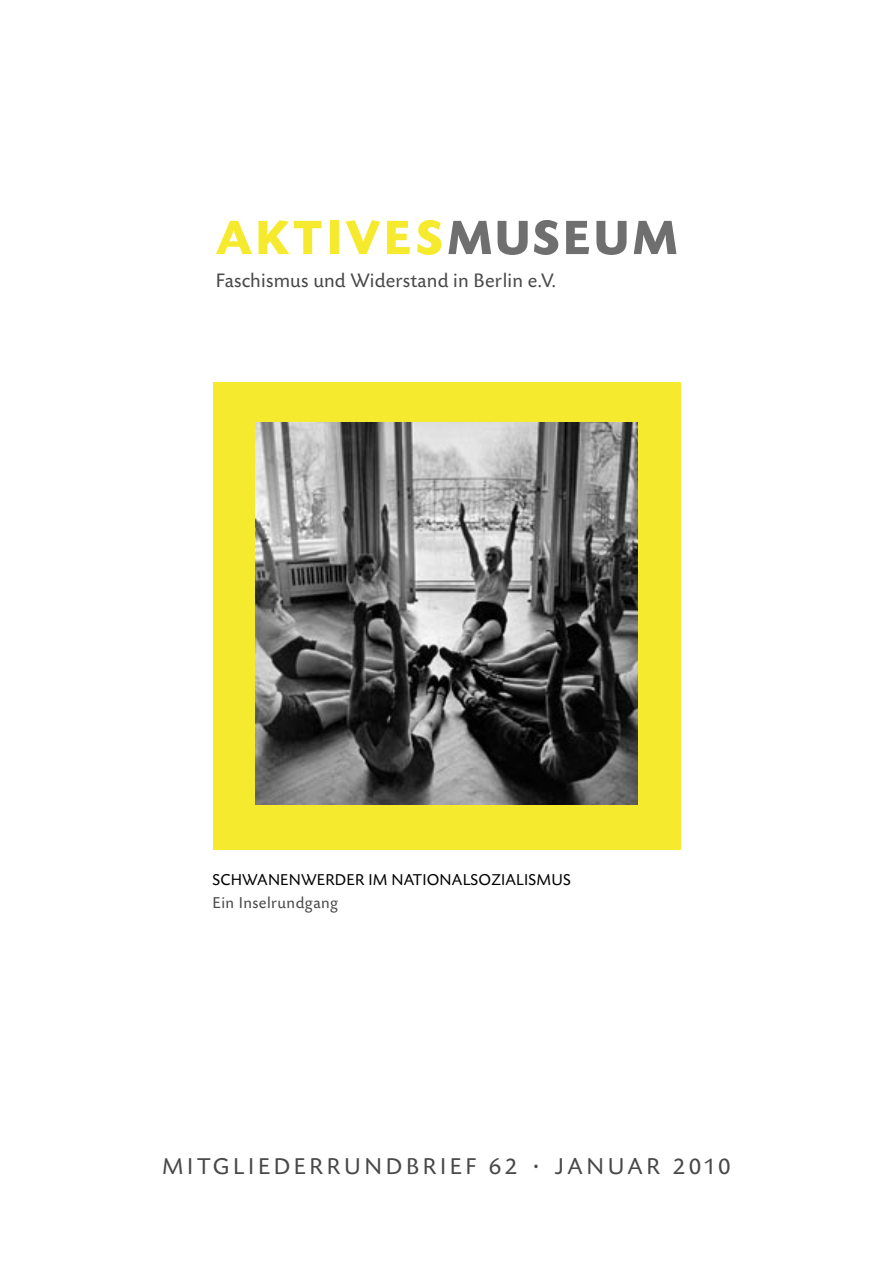
<style>
.page{position:relative;width:893px;height:1263px;background:#fff}
.page>*{position:absolute;margin:0;border:0;box-sizing:border-box;transform-origin:0 0}
.t1{font:700 50.55px "Today SB";letter-spacing:.075em;color:#f5ea2e}
.t2{font:24px "Today SB";letter-spacing:.15em;color:#484848}
.t3{font:20.4px "Today SB";letter-spacing:.01em;color:#484848}
.t4{font:16.5px/22.5px "Today SB";letter-spacing:.01em;color:#000}
.s1{color:#6f6f6f}
.s2{color:#484848}
</style>
<div class="page">
<div style="left:213px;top:382px;width:467px;height:467px;background:#f5ea2e"></div>
<img style="left:255px;top:422px;width:383px;height:383px">
<p class="t1" style="left:216px;top:210px;width:463px">AKTIVES<span class="s1">MUSEUM</span></p>
<p class="t3" style="left:216px;top:269px;width:341px">Faschismus und Widerstand in Berlin e.V.</p>
<p class="t4" style="left:213px;top:869px;width:360px">SCHWANENWERDER IM NATIONALSOZIALISMUS<br><span class="s2">Ein Inselrundgang</span></p>
<p class="t2" style="left:162px;top:1153px;width:570px">MITGLIEDERRUNDBRIEF 62 · JANUAR 2010</p>
</div>
